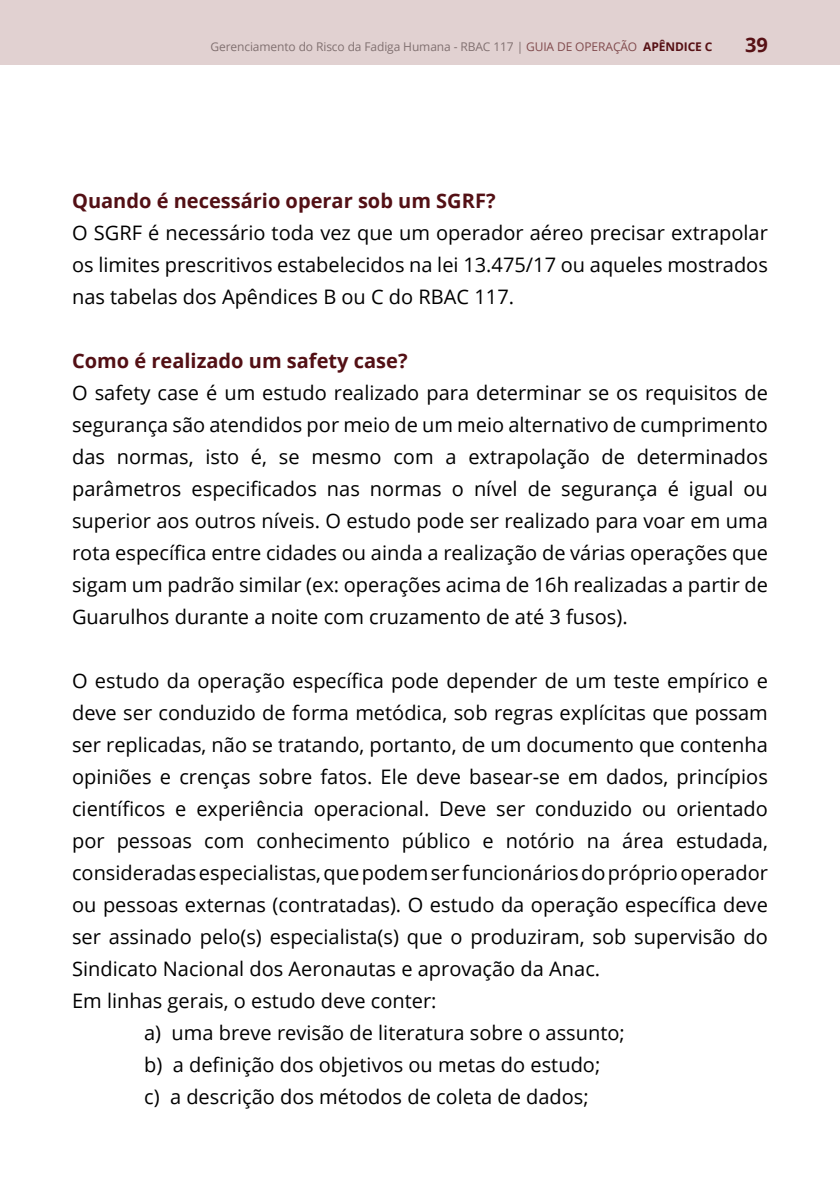
<style>
.page{position:relative;width:840px;height:1191px;background:#fff}
.page>*{position:absolute;margin:0;border:0;box-sizing:border-box;transform-origin:0 0}
.t1{font:20px/32px "Open Sans";color:#000;text-align:justify}
.t2{font:700 20px "Open Sans";color:#531015}
.t3{font:12px "Open Sans";letter-spacing:-.01em;color:#878787}
.s1{color:#87585b}
.s2{font-weight:700;color:#531015}
</style>
<div class="page">
<div style="left:0;top:0;width:839px;height:65px;background:#e1d1d1"></div>
<p class="t3" style="left:210px;top:38px;width:503px">Gerenciamento do Risco da Fadiga Humana - RBAC 117 | <span class="s1">GUIA DE OPERAÇÃO</span> <span class="s2">APÊNDICE C</span></p>
<p class="t2" style="left:744px;top:31px;width:24px">39</p>
<p class="t2" style="left:72px;top:187px;width:425px">Quando é necessário operar sob um SGRF?</p>
<p class="t1" style="left:72px;top:216px;width:697px">O SGRF é necessário toda vez que um operador aéreo precisar extrapolar os limites prescritivos estabelecidos na lei 13.475/17 ou aqueles mostrados nas tabelas dos Apêndices B ou C do RBAC 117.</p>
<p class="t2" style="left:72px;top:347px;width:337px">Como é realizado um safety case?</p>
<p class="t1" style="left:72px;top:376px;width:697px">O safety case é um estudo realizado para determinar se os requisitos de segurança são atendidos por meio de um meio alternativo de cumprimento das normas, isto é, se mesmo com a extrapolação de determinados parâmetros especificados nas normas o nível de segurança é igual ou superior aos outros níveis. O estudo pode ser realizado para voar em uma rota específica entre cidades ou ainda a realização de várias operações que sigam um padrão similar (ex: operações acima de 16h realizadas a partir de Guarulhos durante a noite com cruzamento de até 3 fusos).</p>
<p class="t1" style="left:72px;top:664px;width:697px">O estudo da operação específica pode depender de um teste empírico e</p>
<p class="t1" style="left:72px;top:696px;width:697px">deve ser conduzido de forma metódica, sob regras explícitas que possam</p>
<p class="t1" style="left:72px;top:728px;width:697px">ser replicadas, não se tratando, portanto, de um documento que contenha</p>
<p class="t1" style="left:72px;top:760px;width:697px">opiniões e crenças sobre fatos. Ele deve basear-se em dados, princípios</p>
<p class="t1" style="left:72px;top:792px;width:697px">científicos e experiência operacional. Deve ser conduzido ou orientado</p>
<p class="t1" style="left:72px;top:824px;width:697px">por pessoas com conhecimento público e notório na área estudada,</p>
<p class="t1" style="left:72px;top:856px;width:697px">consideradas especialistas, que podem ser funcionários do próprio operador</p>
<p class="t1" style="left:72px;top:888px;width:697px">ou pessoas externas (contratadas). O estudo da operação específica deve</p>
<p class="t1" style="left:72px;top:920px;width:697px">ser assinado pelo(s) especialista(s) que o produziram, sob supervisão do</p>
<p class="t1" style="left:72px;top:952px;width:529px">Sindicato Nacional dos Aeronautas e aprovação da Anac.</p>
<p class="t1" style="left:72px;top:984px;width:366px">Em linhas gerais, o estudo deve conter:</p>
<p class="t1" style="left:144px;top:1016px;width:482px">a) uma breve revisão de literatura sobre o assunto;</p>
<p class="t1" style="left:144px;top:1048px;width:457px">b) a definição dos objetivos ou metas do estudo;</p>
<p class="t1" style="left:144px;top:1080px;width:446px">c) a descrição dos métodos de coleta de dados;</p>
</div>
